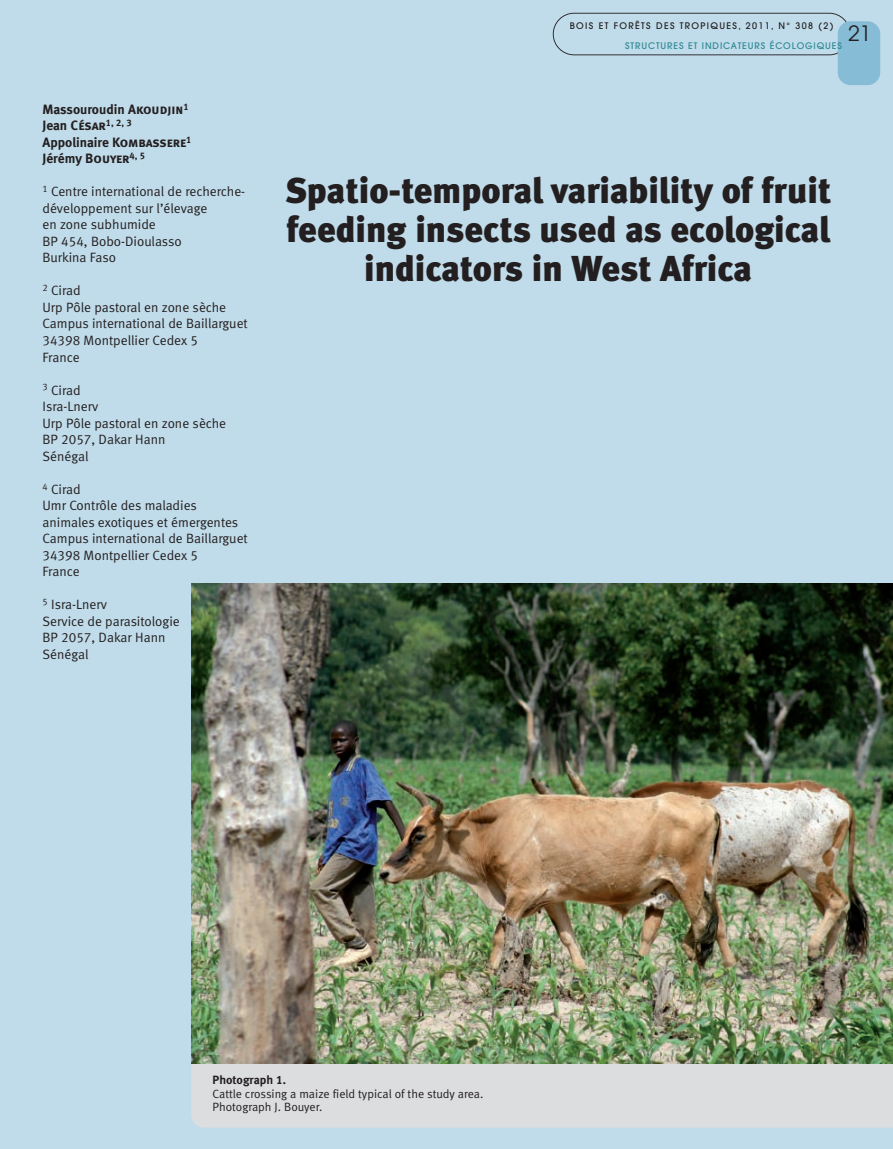
<style>
.page{position:relative;width:893px;height:1149px;background:#fff}
.page>*{position:absolute;margin:0;border:0;box-sizing:border-box;transform-origin:0 0}
.t1{font:36px/39px "Meta Black LF";color:#231f20;text-align:center}
.t2{font:21px "Avant Garde";color:#231f20}
.t3{font:13.5px/16.5px "Meta Normal LF";color:#231f20}
.t4{font:13.5px/16.5px "Meta Bold LF";color:#231f20}
.t5{font:13.5px "Meta Bold LF Caps";color:#231f20}
.t6{font:12px/13.5px "Meta Normal LF";color:#231f20}
.t7{font:12px "Meta Bold LF";color:#231f20}
.t8{font:500 9px "Avant Garde";letter-spacing:.15em;color:#231f20}
.t9{font:500 9px "Avant Garde";letter-spacing:.1em;color:#2c8993}
.s1{font-family:"Meta Bold LF Caps"}
.s2{font-family:"Meta Bold LF"}
</style>
<div class="page">
<div style="left:0;top:0;width:893px;height:1148px;background:#c0dbe9"></div>
<div style="left:191px;top:1063px;width:702px;height:64px;background:#dcdddf"></div>
<img style="left:191px;top:583px;width:702px;height:480px">
<svg style="left:553px;top:13px;width:294px;height:42px"></svg>
<div style="left:838px;top:21px;width:42px;height:64px;background:#86bcd6;border-radius:13px"></div>
<p class="t4" style="left:43px;top:102px;width:148px">Massouroudin <span class="s1">Akoudjin</span><sup>1</sup></p>
<p class="t5" style="left:43px;top:121px;width:91px"><span class="s2">Jean</span> César<sup>1,</sup> <sup>2,</sup> <sup>3</sup></p>
<p class="t4" style="left:43px;top:135px;width:151px">Appolinaire <span class="s1">Kombassere</span><sup>1<br></sup>Jérémy <span class="s1">Bouyer</span><sup>4,</sup> <sup>5</sup></p>
<p class="t3" style="left:43px;top:185px;width:204px"><sup>1</sup> Centre international de recherche&shy;développement sur l’élevage<br>en zone subhumide<br>BP 454, Bobo-Dioulasso<br>Burkina Faso</p>
<p class="t3" style="left:43px;top:284px;width:207px"><sup>2</sup> Cirad<br>Urp Pôle pastoral en zone sèche<br>Campus international de Baillarguet<br>34398 Montpellier Cedex 5<br>France</p>
<p class="t3" style="left:43px;top:383px;width:185px"><sup>3</sup> Cirad<br>Isra-Lnerv<br>Urp Pôle pastoral en zone sèche<br>BP 2057, Dakar Hann<br>Sénégal</p>
<p class="t3" style="left:43px;top:482px;width:207px"><sup>4</sup> Cirad<br>Umr Contrôle des maladies animales exotiques et émergentes<br>Campus international de Baillarguet<br>34398 Montpellier Cedex 5<br>France</p>
<p class="t3" style="left:43px;top:597px;width:139px"><sup>5</sup> Isra-Lnerv<br>Service de parasitologie<br>BP 2057, Dakar Hann<br>Sénégal</p>
<p class="t8" style="left:570px;top:23px;width:265px">BOIS ET FORÊTS DES TROPIQUES, 2011, N° 308 (2)</p>
<h2 class="t2" style="left:848px;top:26px;width:25px">21</h2>
<p class="t9" style="left:625px;top:42px;width:218px">STRUCTURES ET INDICATEURS ÉCOLOGIQUES</p>
<h1 class="t1" style="left:285px;top:175px;width:548px">Spatio-temporal variability of fruit feeding insects used as ecological indicators in West Africa</h1>
<p class="t7" style="left:213px;top:1075px;width:75px">Photograph 1.</p>
<p class="t6" style="left:213px;top:1087px;width:272px">Cattle crossing a maize field typical of the study area.<br>Photograph J. Bouyer.</p>
</div>
